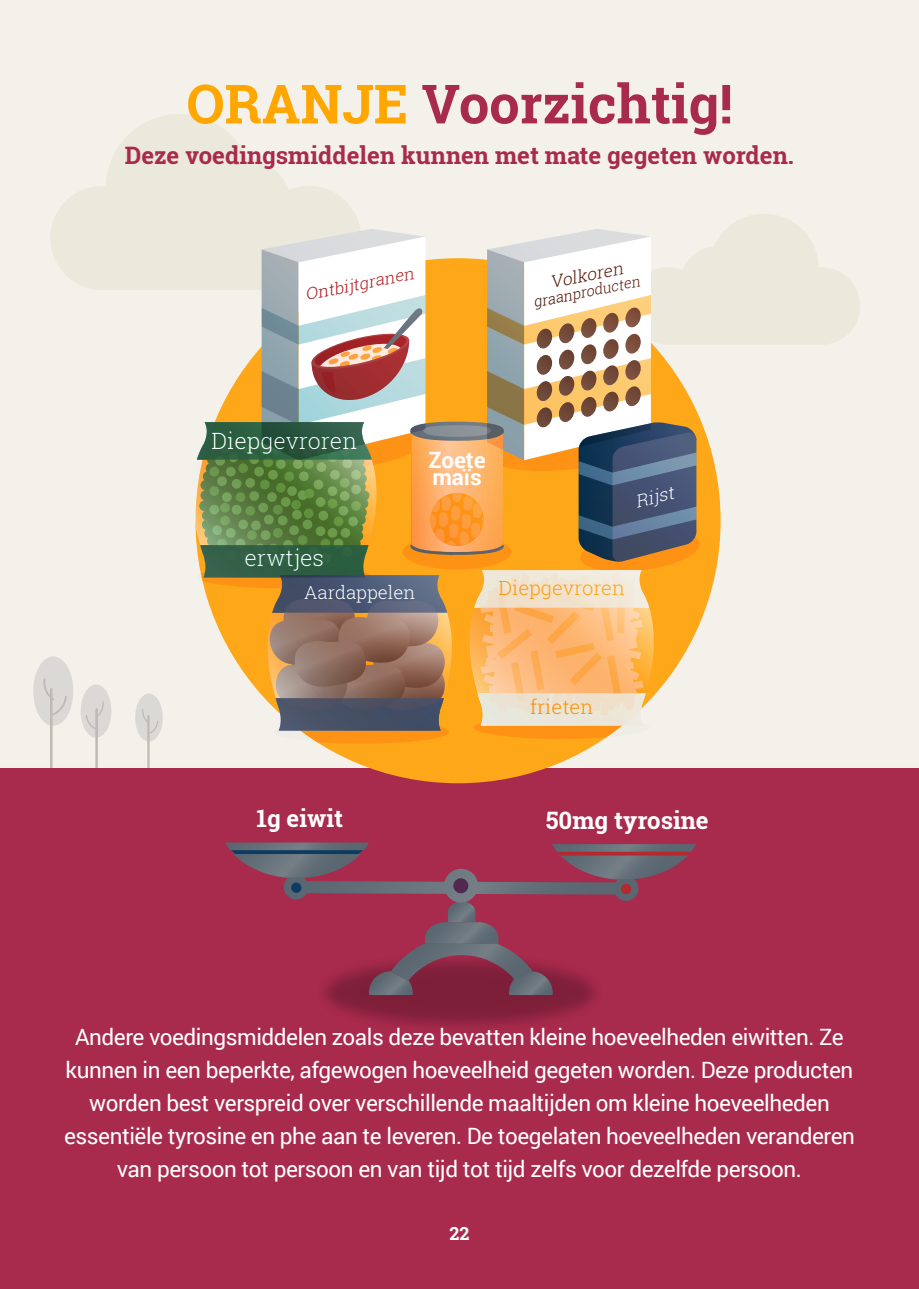
<style>
.page{position:relative;width:919px;height:1289px;background:#fff}
.page>*{position:absolute;margin:0;border:0;box-sizing:border-box;transform-origin:0 0}
.t1{font:700 54px "Roboto Slab";color:#a82a4d}
.t2{font:700 24px "Roboto Slab";color:#a82a4d}
.t3{font:700 24px "Roboto Slab";color:#fff}
.t4{font:22.5px/33px "Roboto";letter-spacing:-.02em;color:#fff;text-align:center}
.t5{font:300 22.5px "Roboto Slab";color:#fff}
.t6{font:700 22.5px/17.1px "Roboto";color:#fff}
.t7{font:300 19.5px "Roboto Slab";color:#fea819}
.t8{font:300 18px "Roboto Slab";color:#fff}
.t9{font:700 18px "Roboto Slab";color:#fff}
.t10{font:italic 300 17.55px "Roboto Slab";color:#fff;scale:1.06 1}
.t11{font:italic 300 16.8px "Roboto Slab";color:#632612;scale:1.04 1}
.t12{font:italic 300 16.2px "Roboto Slab";color:#b4292e;scale:1.04 1}
.t13{font:italic 300 14.7px "Roboto Slab";color:#632612}
.s1{color:#ffa700}
</style>
<div class="page">
<div style="left:0;top:0;width:918px;height:768px;background:#f4f1ea"></div>
<div style="left:33px;top:656px;width:40px;height:69px;background:#dbd9d6;border-radius:50%"></div>
<hr style="left:50px;top:688px;width:3px;height:88px;background:#bebab6">
<svg style="left:43px;top:678px;width:24px;height:37px"></svg>
<div style="left:81px;top:684px;width:30px;height:53px;background:#dbd9d6;border-radius:50%"></div>
<hr style="left:95px;top:708px;width:3px;height:68px;background:#bebab6">
<svg style="left:86px;top:701px;width:18px;height:28px"></svg>
<div style="left:135px;top:693px;width:28px;height:48px;background:#dbd9d6;border-radius:50%"></div>
<hr style="left:147px;top:715px;width:2px;height:61px;background:#bebab6">
<svg style="left:142px;top:709px;width:16px;height:25px"></svg>
<svg style="left:50px;top:114px;width:311px;height:176px;background:#eeebe1"></svg>
<div style="left:0;top:768px;width:918px;height:520px;background:#a82a4d"></div>
<div style="left:195px;top:258px;width:525px;height:525px;background:#fea819;border-radius:50%"></div>
<svg style="left:225px;top:842px;width:471px;height:153px"></svg>
<div style="left:453px;top:877px;width:15px;height:16px;background:#51294f;border-radius:7px"></div>
<svg style="left:620px;top:883px;width:11px;height:11px"></svg>
<div style="left:291px;top:882px;width:11px;height:11px;background:#0b3c62;border-radius:50%"></div>
<svg style="left:274px;top:720px;width:175px;height:23px;background:#ed9936"></svg>
<svg style="left:474px;top:716px;width:175px;height:23px"></svg>
<svg style="left:192px;top:214px;width:668px;height:516px"></svg>
<p class="t1" style="left:186px;top:67px;width:547px"><span class="s1">ORANJE</span> Voorzichtig!</p>
<p class="t2" style="left:125px;top:139px;width:670px">Deze voedingsmiddelen kunnen met mate gegeten worden.</p>
<p class="t12" style="left:303px;top:283px;width:108px;rotate:-11deg">Ontbijtgranen</p>
<p class="t11" style="left:548px;top:270px;width:73px;rotate:-11deg">Volkoren</p>
<p class="t13" style="left:531px;top:292px;width:110px;rotate:-11deg">graanproducten</p>
<p class="t5" style="left:211px;top:425px;width:147px">Diepgevroren</p>
<p class="t6" style="left:428px;top:450px;width:59px">Zoete maïs</p>
<p class="t10" style="left:632px;top:490px;width:38px;rotate:-14deg">Rijst</p>
<p class="t5" style="left:244px;top:542px;width:81px">erwtjes</p>
<p class="t8" style="left:304px;top:580px;width:113px">Aardappelen</p>
<p class="t7" style="left:498px;top:574px;width:128px">Diepgevroren</p>
<p class="t7" style="left:530px;top:693px;width:65px">frieten</p>
<p class="t3" style="left:256px;top:801px;width:88px">1g eiwit</p>
<p class="t3" style="left:546px;top:803px;width:164px">50mg tyrosine</p>
<p class="t4" style="left:64px;top:1019px;width:792px">Andere voedingsmiddelen zoals deze bevatten kleine hoeveelheden eiwitten. Ze kunnen in een beperkte, afgewogen hoeveelheid gegeten worden. Deze producten worden best verspreid over verschillende maaltijden om kleine hoeveelheden essentiële tyrosine en phe aan te leveren. De toegelaten hoeveelheden veranderen van persoon tot persoon en van tijd tot tijd zelfs voor dezelfde persoon.</p>
<p class="t9" style="left:449px;top:1220px;width:21px">22</p>
</div>
